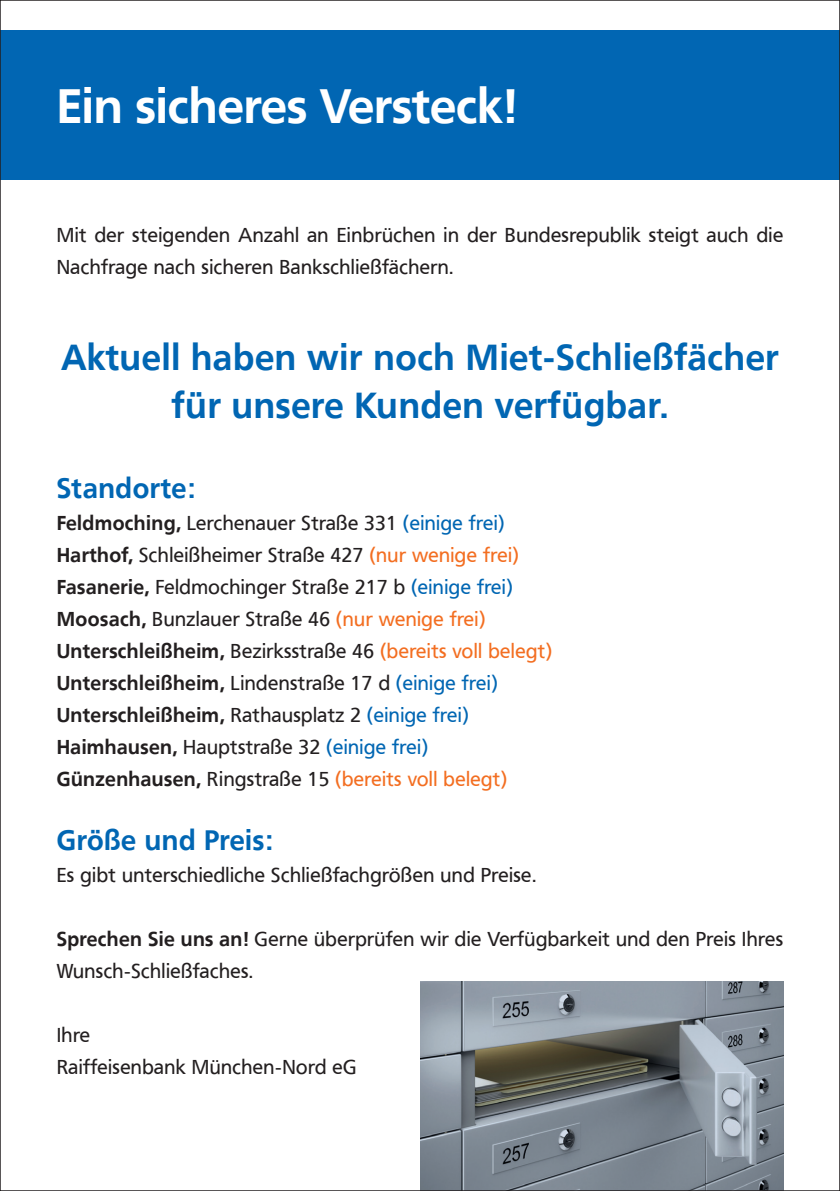
<style>
.page{position:relative;width:840px;height:1191px;background:#fff}
.page>*{position:absolute;margin:0;border:0;box-sizing:border-box;transform-origin:0 0}
.t1{font:700 48px "Frutiger VR";color:#fff}
.t2{font:700 36px/48px "Frutiger VR";letter-spacing:.02em;color:#0166b3;text-align:center}
.t3{font:700 28px "Frutiger VR";letter-spacing:.02em;color:#0166b3}
.t4{font:20px/32px "Frutiger VR";letter-spacing:.02em;color:#231f20}
.s1{font-weight:700}
.s2{color:#0166b3}
.s3{color:#f36e21}
</style>
<div class="page">
<img style="left:420px;top:981px;width:362px;height:208px">
<div style="left:0;top:30px;width:839px;height:150px;background:#0166b3"></div>
<h1 class="t1" style="left:57px;top:77px;width:461px">Ein sicheres Versteck!</h1>
<p class="t4" style="left:57px;top:219px;width:727px">Mit der steigenden Anzahl an Einbrüchen in der Bundesrepublik steigt auch die<br>Nachfrage nach sicheren Bankschließfächern.</p>
<h2 class="t2" style="left:61px;top:334px;width:718px">Aktuell haben wir noch Miet-Schließfächer für unsere Kunden verfügbar.</h2>
<h3 class="t3" style="left:57px;top:471px;width:140px">Standorte:</h3>
<p class="t4" style="left:57px;top:507px;width:496px"><span class="s1">Feldmoching,</span> Lerchenauer Straße 331 <span class="s2">(einige frei)<br></span><span class="s1">Harthof,</span> Schleißheimer Straße 427 <span class="s3">(nur wenige frei)<br></span><span class="s1">Fasanerie,</span> Feldmochinger Straße 217 b <span class="s2">(einige frei)<br></span><span class="s1">Moosach,</span> Bunzlauer Straße 46 <span class="s3">(nur wenige frei)<br></span><span class="s1">Unterschleißheim,</span> Bezirksstraße 46 <span class="s3">(bereits voll belegt)<br></span><span class="s1">Unterschleißheim,</span> Lindenstraße 17 d <span class="s2">(einige frei)<br></span><span class="s1">Unterschleißheim,</span> Rathausplatz 2 <span class="s2">(einige frei)<br></span><span class="s1">Haimhausen,</span> Hauptstraße 32 <span class="s2">(einige frei)<br></span><span class="s1">Günzenhausen,</span> Ringstraße 15 <span class="s3">(bereits voll belegt)</span></p>
<h3 class="t3" style="left:57px;top:823px;width:217px">Größe und Preis:</h3>
<p class="t4" style="left:57px;top:859px;width:480px">Es gibt unterschiedliche Schließfachgrößen und Preise.</p>
<p class="t4" style="left:57px;top:923px;width:727px"><span class="s1">Sprechen Sie uns an!</span> Gerne überprüfen wir die Verfügbarkeit und den Preis Ihres<br>Wunsch-Schließfaches.</p>
<p class="t4" style="left:57px;top:1019px;width:301px">Ihre<br>Raiffeisenbank München-Nord eG</p>
</div>
